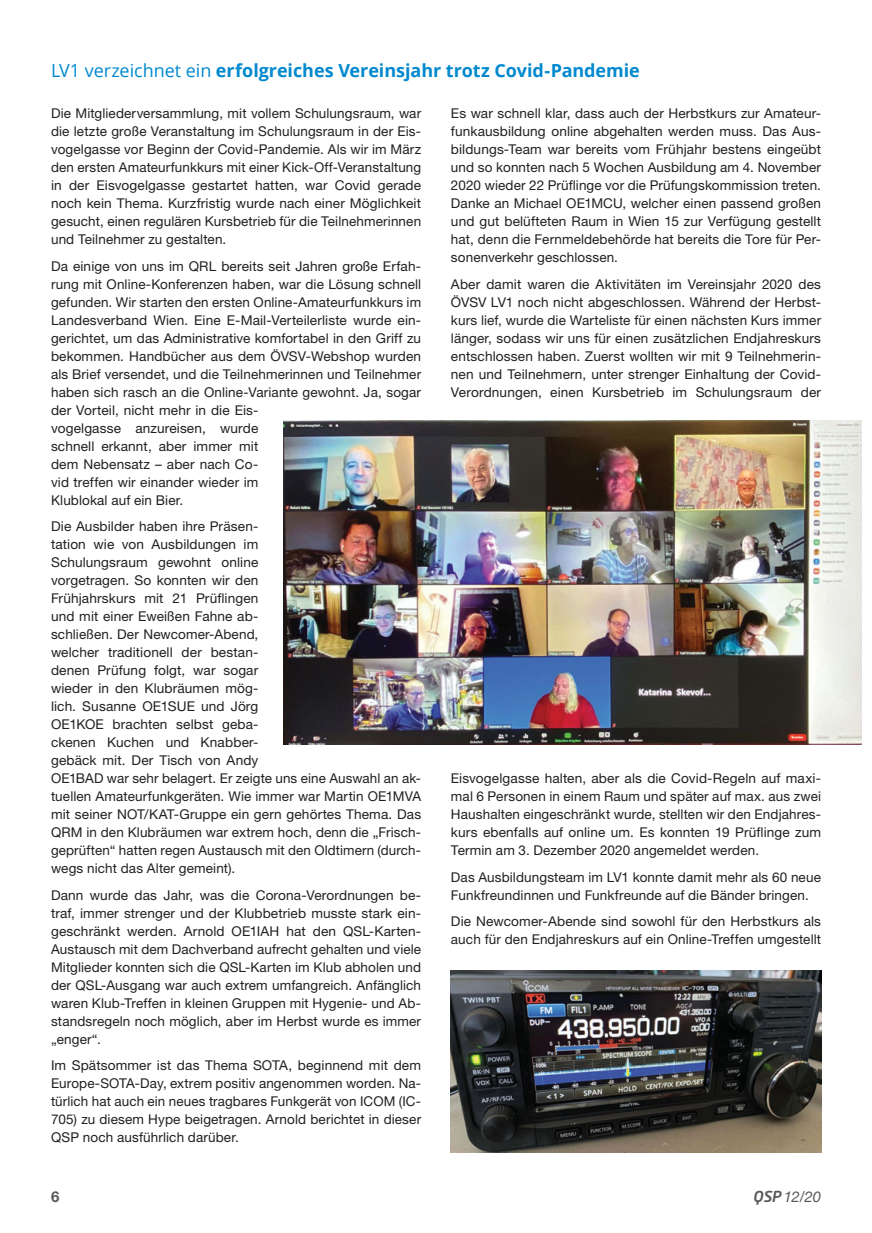
<style>
.page{position:relative;width:872px;height:1233px;background:#fff}
.page>*{position:absolute;margin:0;border:0;box-sizing:border-box;transform-origin:0 0}
.t1{font:700 18px "Open Sans";letter-spacing:-.005em;color:#0089cf}
.t2{font:italic 15px "Helvetica Neue";color:#58595b}
.t3{font:700 15px "Helvetica Neue LT Std";color:#58595b}
.t4{font:13.5px/18px "Helvetica Neue LT Std";letter-spacing:.01em;color:#231f20;text-align:justify}
.s1{font-weight:400}
.s2{font-family:"Neo Tech";font-weight:500}
</style>
<div class="page">
<img style="left:451px;top:970px;width:370px;height:182px">
<img style="left:284px;top:420px;width:577px;height:324px">
<h1 class="t1" style="left:51px;top:58px;width:590px"><span class="s1">LV1 verzeichnet ein</span> erfolgreiches Vereinsjahr trotz Covid-Pandemie</h1>
<p class="t4" style="left:51px;top:105px;width:371px">Die Mitgliederversammlung, mit vollem Schulungsraum, war die letzte große Veranstaltung im Schulungsraum in der Eis&shy;vogelgasse vor Beginn der Covid-Pandemie. Als wir im März den ersten Amateurfunkkurs mit einer Kick-Off-Veranstaltung in der Eisvogelgasse gestartet hatten, war Covid gerade noch kein Thema. Kurzfristig wurde nach einer Möglichkeit gesucht, einen regulären Kursbetrieb für die Teilnehmerinnen und Teilnehmer zu gestalten.</p>
<p class="t4" style="left:51px;top:258px;width:371px;text-align:left">Da einige von uns im QRL bereits seit Jahren große Erfah&shy;rung mit Online-Konferenzen haben, war die Lösung schnell gefunden. Wir starten den ersten Online-Amateurfunkkurs im Landesverband Wien. Eine E-Mail-Verteilerliste wurde ein&shy;gerichtet, um das Administrative komfortabel in den Griff zu bekommen. Handbücher aus dem ÖVSV-Webshop wurden als Brief versendet, und die Teilnehmerinnen und Teilnehmer haben sich rasch an die Online-Variante gewohnt. Ja, sogar der Vorteil, nicht mehr in die Eis-<br>vogelgasse anzureisen, wurde<br>schnell erkannt, aber immer mit<br>dem Nebensatz – aber nach Co-<br>vid treffen wir einander wieder im<br>Klublokal auf ein Bier.</p>
<p class="t4" style="left:51px;top:518px;width:371px;text-align:left">Die Ausbilder haben ihre Präsen-<br>tation wie von Ausbildungen im<br>Schulungsraum gewohnt online<br>vorgetragen. So konnten wir den<br>Frühjahrskurs mit 21 Prüflingen<br>und mit einer Eweißen Fahne ab-<br>schließen. Der Newcomer-Abend,<br>welcher traditionell der bestan-<br>denen Prüfung folgt, war sogar<br>wieder in den Klubräumen mög-<br>lich. Susanne OE1SUE und Jörg<br>OE1KOE brachten selbst geba-<br>ckenen Kuchen und Knabber-<br>gebäck mit. Der Tisch von Andy<br>OE1BAD war sehr belagert. Er zeigte uns eine Auswahl an ak&shy;tuellen Amateurfunkgeräten. Wie immer war Martin OE1MVA mit seiner NOT/KAT-Gruppe ein gern gehörtes Thema. Das QRM in den Klubräumen war extrem hoch, denn die „Frisch&shy;geprüften“ hatten regen Austausch mit den Oldtimern (durch&shy;wegs nicht das Alter gemeint).</p>
<p class="t4" style="left:51px;top:887px;width:371px">Dann wurde das Jahr, was die Corona-Verordnungen be&shy;traf, immer strenger und der Klubbetrieb musste stark ein&shy;geschränkt werden. Arnold OE1IAH hat den QSL-Karten-Austausch mit dem Dachverband aufrecht gehalten und viele Mitglieder konnten sich die QSL-Karten im Klub abholen und der QSL-Ausgang war auch extrem umfangreich. Anfänglich waren Klub-Treffen in kleinen Gruppen mit Hygenie- und Ab&shy;standsregeln noch möglich, aber im Herbst wurde es immer „enger“.</p>
<p class="t4" style="left:51px;top:1057px;width:371px">Im Spätsommer ist das Thema SOTA, beginnend mit dem Europe-SOTA-Day, extrem positiv angenommen worden. Na&shy;türlich hat auch ein neues tragbares Funkgerät von ICOM (IC-705) zu diesem Hype beigetragen. Arnold berichtet in dieser QSP noch ausführlich darüber.</p>
<p class="t4" style="left:451px;top:105px;width:371px">Es war schnell klar, dass auch der Herbstkurs zur Amateur&shy;funkausbildung online abgehalten werden muss. Das Aus&shy;bildungs-Team war bereits vom Frühjahr bestens eingeübt und so konnten nach 5 Wochen Ausbildung am 4. November 2020 wieder 22 Prüflinge vor die Prüfungskommission treten.<br>Danke an Michael OE1MCU, welcher einen passend großen und gut belüfteten Raum in Wien 15 zur Verfügung gestellt hat, denn die Fernmeldebehörde hat bereits die Tore für Per&shy;sonenverkehr geschlossen.</p>
<p class="t4" style="left:451px;top:276px;width:371px">Aber damit waren die Aktivitäten im Vereinsjahr 2020 des ÖVSV LV1 noch nicht abgeschlossen. Während der Herbst&shy;kurs lief, wurde die Warteliste für einen nächsten Kurs immer länger, sodass wir uns für einen zusätzlichen Endjahreskurs entschlossen haben. Zuerst wollten wir mit 9 Teilnehmerin&shy;nen und Teilnehmern, unter strenger Einhaltung der Covid-Verordnungen, einen Kursbetrieb im Schulungsraum der</p>
<p class="t4" style="left:451px;top:770px;width:372px">Eisvogelgasse halten, aber als die Covid-Regeln auf maxi&shy;mal 6 Personen in einem Raum und später auf max. aus zwei Haushalten eingeschränkt wurde, stellten wir den Endjahres&shy;kurs ebenfalls auf online um. Es konnten 19 Prüflinge zum Termin am 3. Dezember 2020 angemeldet werden.</p>
<p class="t4" style="left:451px;top:869px;width:371px">Das Ausbildungsteam im LV1 konnte damit mehr als 60 neue<br>Funkfreundinnen und Funkfreunde auf die Bänder bringen.</p>
<p class="t4" style="left:451px;top:913px;width:371px">Die Newcomer-Abende sind sowohl für den Herbstkurs als auch für den Endjahreskurs auf ein Online-Treffen umgestellt</p>
<p class="t3" style="left:51px;top:1192px;width:10px">6</p>
<p class="t2" style="left:753px;top:1188px;width:70px"><span class="s2">QSP</span> 12/20</p>
</div>
